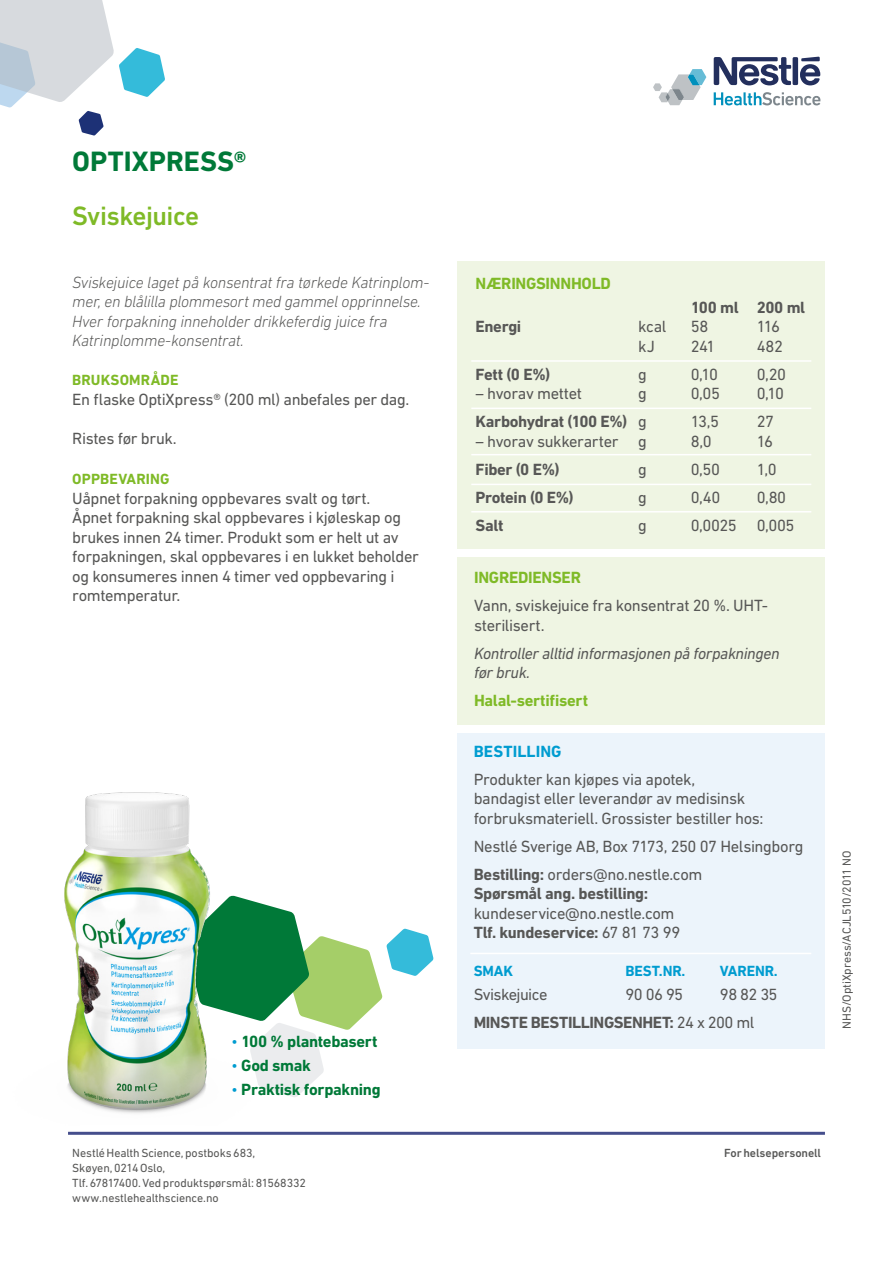
<style>
.page{position:relative;width:893px;height:1263px;background:#fff}
.page>*{position:absolute;margin:0;border:0;box-sizing:border-box;transform-origin:0 0}
.t1{font:700 28.5px "DIN Next LT Pro";letter-spacing:.005em;color:#007938}
.t2{font:500 27px "DIN Next LT Pro";letter-spacing:-.02em;color:#7fba27}
.t3{font:16.5px/19.5px "DIN Next LT Pro";letter-spacing:-.025em;color:#575756}
.t4{font:italic 300 16.5px/19.5px "DIN Next LT Pro";letter-spacing:-.02em;color:#575756}
.t5{font:700 16.5px/28px "DIN Next LT Pro";letter-spacing:-.02em;color:#575756}
.t6{font:italic 16.5px/19.5px "DIN Next LT Pro";letter-spacing:-.025em;color:#575756}
.t7{font:700 16.5px "DIN Next LT Pro";letter-spacing:-.02em;color:#007938}
.t8{font:700 16.5px "DIN Next LT Pro";letter-spacing:-.015em;color:#7fba27}
.t9{font:700 16.5px "DIN Next LT Pro";letter-spacing:.005em;color:#009cd0}
.t10{font:700 15px "DIN Next LT Pro";letter-spacing:.01em;color:#7fba27}
.t11{font:700 15px "DIN Next LT Pro";letter-spacing:-.01em;color:#009cd0}
.t12{font:12px/15px "DIN Next LT Pro";letter-spacing:-.01em;color:#575756}
.t13{font:500 12px "DIN Next LT Pro";letter-spacing:-.005em;color:#575756}
.s1{font-weight:300;color:#009cd0}
.s2{font-weight:400}
.s3{font-weight:700}
</style>
<div class="page">
<hr style="left:68px;top:1132px;width:757px;height:3px;background:#454e8c">
<svg style="left:0;top:0;width:165px;height:136px"></svg>
<svg style="left:714px;top:92px;width:106px;height:13px"></svg>
<svg style="left:714px;top:57px;width:106px;height:28px"></svg>
<svg style="left:653px;top:69px;width:53px;height:36px"></svg>
<div style="left:457px;top:261px;width:368px;height:287px;background:#eff5e3"></div>
<hr style="left:471px;top:360px;width:340px;height:2px;background:#fff">
<hr style="left:471px;top:408px;width:340px;height:1px;background:#fff">
<hr style="left:471px;top:511px;width:340px;height:1px;background:#fff">
<hr style="left:471px;top:484px;width:340px;height:1px;background:#fff">
<hr style="left:471px;top:454px;width:340px;height:1px;background:#fff">
<div style="left:457px;top:557px;width:368px;height:168px;background:#eff5e3"></div>
<div style="left:457px;top:733px;width:368px;height:315px;background:#ecf4fb"></div>
<hr style="left:470px;top:953px;width:341px;height:1px;background:#fff">
<svg style="left:288px;top:911px;width:146px;height:186px"></svg>
<img style="left:64px;top:792px;width:224px;height:321px">
<h1 class="t1" style="left:72px;top:145px;width:176px">OPTIXPRESS®</h1>
<h2 class="t2" style="left:72px;top:200px;width:129px">Sviskejuice</h2>
<p class="t4" style="left:72px;top:272px;width:359px">Sviskejuice laget på konsentrat fra tørkede Katrinplom&shy;mer, en blålilla plommesort med gammel opprinnelse.<br>Hver forpakning inneholder drikkeferdig juice fra Katrinplomme-konsentrat.</p>
<p class="t10" style="left:72px;top:371px;width:108px">BRUKSOMRÅDE</p>
<p class="t3" style="left:72px;top:389px;width:339px">En flaske OptiXpress® (200 ml) anbefales per dag.</p>
<p class="t3" style="left:72px;top:428px;width:106px">Ristes før bruk.</p>
<p class="t10" style="left:72px;top:470px;width:99px">OPPBEVARING</p>
<p class="t3" style="left:72px;top:488px;width:348px">Uåpnet forpakning oppbevares svalt og tørt.<br>Åpnet forpakning skal oppbevares i kjøleskap og brukes innen 24 timer. Produkt som er helt ut av forpakningen, skal oppbevares i en lukket beholder og konsumeres innen 4 timer ved oppbevaring i romtemperatur.</p>
<p class="t7" style="left:231px;top:1032px;width:148px"><span class="s1">•</span> 100 % plantebasert</p>
<p class="t7" style="left:231px;top:1056px;width:81px"><span class="s1">•</span> God smak</p>
<p class="t7" style="left:231px;top:1080px;width:151px"><span class="s1">•</span> Praktisk forpakning</p>
<p class="t12" style="left:72px;top:1145px;width:235px">Nestlé Health Science, postboks 683,<br>Skøyen, 0214 Oslo,<br>Tlf. 67817400. Ved produktspørsmål: 81568332 www.nestlehealthscience.no</p>
<p class="t8" style="left:476px;top:274px;width:137px">NÆRINGSINNHOLD</p>
<p class="t5" style="left:691px;top:293px;width:116px">100 ml 200 ml</p>
<p class="t5" style="left:476px;top:313px;width:47px">Energi</p>
<p class="t3" style="left:638px;top:317px;width:30px">kcal</p>
<p class="t3" style="left:691px;top:317px;width:19px">58</p>
<p class="t3" style="left:757px;top:317px;width:25px">116</p>
<p class="t3" style="left:638px;top:336px;width:18px">kJ</p>
<p class="t3" style="left:691px;top:336px;width:26px">241</p>
<p class="t3" style="left:757px;top:336px;width:28px">482</p>
<p class="t5" style="left:476px;top:360px;width:76px">Fett (0 E%)</p>
<p class="t3" style="left:638px;top:364px;width:10px">g</p>
<p class="t3" style="left:691px;top:364px;width:29px">0,10</p>
<p class="t3" style="left:757px;top:364px;width:31px">0,20</p>
<p class="t3" style="left:476px;top:384px;width:108px">– hvorav mettet</p>
<p class="t3" style="left:638px;top:384px;width:10px">g</p>
<p class="t3" style="left:691px;top:384px;width:31px">0,05</p>
<p class="t3" style="left:757px;top:384px;width:29px">0,10</p>
<p class="t5" style="left:476px;top:408px;width:173px">Karbohydrat (100 E%) <span class="s2">g</span></p>
<p class="t3" style="left:691px;top:412px;width:30px">13,5</p>
<p class="t3" style="left:757px;top:412px;width:19px">27</p>
<p class="t3" style="left:476px;top:431px;width:173px">– hvorav sukkerarter g</p>
<p class="t3" style="left:691px;top:431px;width:22px">8,0</p>
<p class="t3" style="left:757px;top:431px;width:18px">16</p>
<p class="t5" style="left:476px;top:455px;width:85px">Fiber (0 E%)</p>
<p class="t3" style="left:638px;top:459px;width:10px">g</p>
<p class="t3" style="left:691px;top:459px;width:31px">0,50</p>
<p class="t3" style="left:757px;top:459px;width:21px">1,0</p>
<p class="t5" style="left:476px;top:483px;width:100px">Protein (0 E%)</p>
<p class="t3" style="left:638px;top:487px;width:10px">g</p>
<p class="t3" style="left:691px;top:487px;width:31px">0,40</p>
<p class="t3" style="left:757px;top:487px;width:31px">0,80</p>
<p class="t5" style="left:476px;top:511px;width:29px">Salt</p>
<p class="t3" style="left:638px;top:515px;width:10px">g</p>
<p class="t3" style="left:691px;top:515px;width:105px">0,0025 0,005</p>
<p class="t8" style="left:474px;top:568px;width:108px">INGREDIENSER</p>
<p class="t3" style="left:474px;top:596px;width:295px">Vann, sviskejuice fra konsentrat 20 %. UHT&shy;sterilisert.</p>
<p class="t6" style="left:474px;top:643px;width:307px">Kontroller alltid informasjonen på forpakningen før bruk.</p>
<p class="t8" style="left:474px;top:691px;width:116px">Halal-sertifisert</p>
<p class="t9" style="left:474px;top:741px;width:89px">BESTILLING</p>
<p class="t3" style="left:474px;top:769px;width:291px">Produkter kan kjøpes via apotek, bandagist eller leverandør av medisinsk forbruksmateriell. Grossister bestiller hos:</p>
<p class="t3" style="left:474px;top:832px;width:331px;line-height:28px">Nestlé Sverige AB, Box 7173, 250 07 Helsingborg<br><span class="s3">Bestilling:</span> orders@no.nestle.com</p>
<p class="t5" style="left:474px;top:879px;width:176px">Spørsmål ang. bestilling:</p>
<p class="t3" style="left:474px;top:903px;width:208px">kundeservice@no.nestle.com<br><span class="s3">Tlf. kundeservice:</span> 67 81 73 99</p>
<p class="t11" style="left:474px;top:962px;width:41px">SMAK</p>
<p class="t11" style="left:625px;top:962px;width:62px">BEST.NR.</p>
<p class="t11" style="left:720px;top:962px;width:59px">VARENR.</p>
<p class="t3" style="left:474px;top:984px;width:75px">Sviskejuice</p>
<p class="t3" style="left:625px;top:984px;width:59px">90 06 95</p>
<p class="t5" style="left:474px;top:980px;width:305px;text-indent:246px"><span class="s2">98 82 35<br></span>MINSTE BESTILLINGSENHET: <span class="s2">24 x 200 ml</span></p>
<p class="t12" style="left:839px;top:1029px;width:179px;rotate:-90deg">NHS/OptiXpress/ACJL510/2011 NO</p>
<p class="t13" style="left:724px;top:1146px;width:99px">For helsepersonell</p>
</div>
